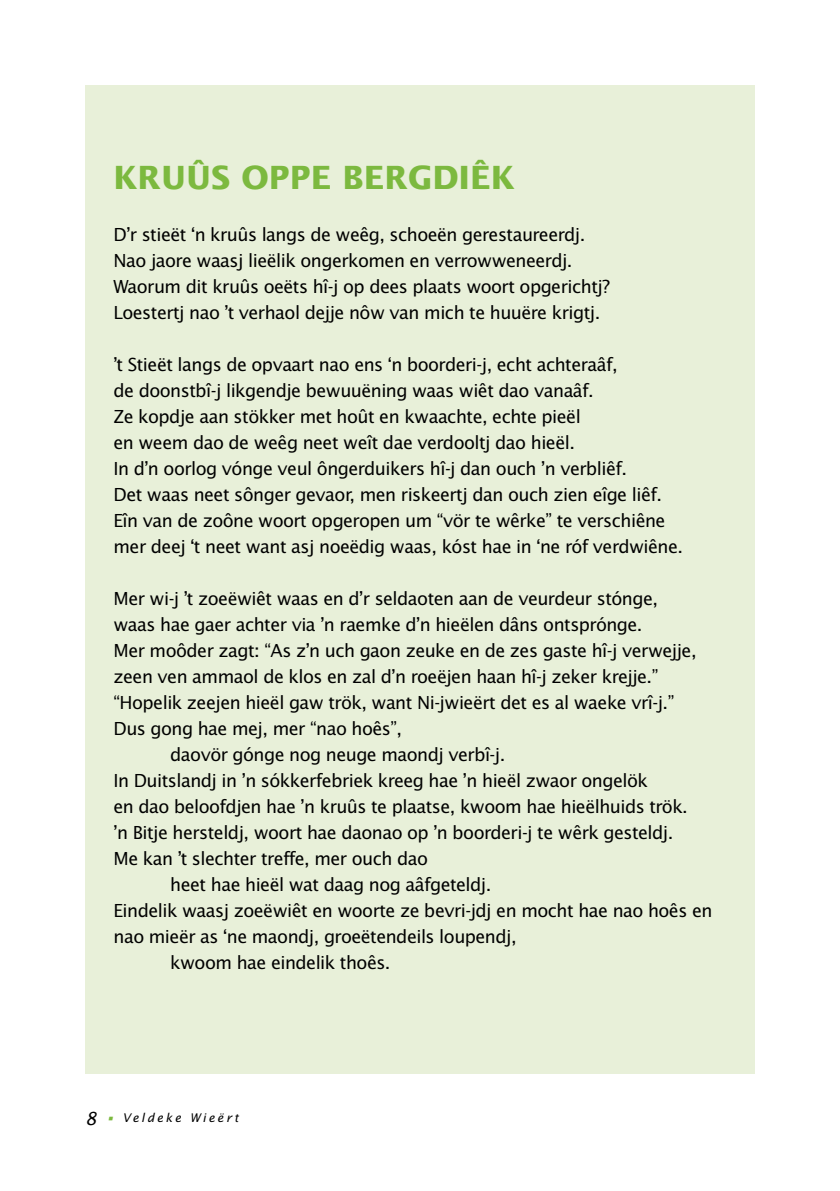
<style>
.page{position:relative;width:840px;height:1191px;background:#fff}
.page>*{position:absolute;margin:0;border:0;box-sizing:border-box;transform-origin:0 0}
.Koppen{font:700 32px "Lucida Sans Std";color:#7cb93f}
.Platte_tekst{font:18px/26px "Lucida Sans Std";letter-spacing:-.03em;color:#000}
.t1{font:italic 12px "Lucida Sans Std";letter-spacing:.2em;color:#000}
.s1{font-size:18px}
.s2{color:#7cb93f}
</style>
<div class="page">
<div style="left:85px;top:85px;width:669px;height:988px;background:#e8f0d9"></div>
<p class="Koppen" style="left:113px;top:159px;width:403px">KRUÛS OPPE BERGDIÊK</p>
<p class="Platte_tekst" style="left:113px;top:222px;width:473px">D’r stieët ‘n kruûs langs de weêg, schoeën gerestaureerdj.</p>
<p class="Platte_tekst" style="left:113px;top:248px;width:460px">Nao jaore waasj lieëlik ongerkomen en verrowweneerdj.</p>
<p class="Platte_tekst" style="left:113px;top:274px;width:497px">Waorum dit kruûs oeëts hî-j op dees plaats woort opgerichtj?</p>
<p class="Platte_tekst" style="left:113px;top:300px;width:488px">Loestertj nao ’t verhaol dejje nôw van mich te huuëre krigtj.</p>
<p class="Platte_tekst" style="left:113px;top:352px;width:505px">’t Stieët langs de opvaart nao ens ‘n boorderi-j, echt achteraâf,</p>
<p class="Platte_tekst" style="left:113px;top:378px;width:481px">de doonstbî-j likgendje bewuuëning waas wiêt dao vanaâf.</p>
<p class="Platte_tekst" style="left:113px;top:404px;width:468px">Ze kopdje aan stökker met hoût en kwaachte, echte pieël</p>
<p class="Platte_tekst" style="left:113px;top:430px;width:462px">en weem dao de weêg neet weît dae verdooltj dao hieël.</p>
<p class="Platte_tekst" style="left:113px;top:456px;width:515px">In d’n oorlog vónge veul ôngerduikers hî-j dan ouch ’n verbliêf.</p>
<p class="Platte_tekst" style="left:113px;top:482px;width:549px">Det waas neet sônger gevaor, men riskeertj dan ouch zien eîge liêf.</p>
<p class="Platte_tekst" style="left:113px;top:508px;width:553px">Eîn van de zoône woort opgeropen um “vör te wêrke” te verschiêne</p>
<p class="Platte_tekst" style="left:113px;top:534px;width:571px">mer deej ‘t neet want asj noeëdig waas, kóst hae in ‘ne róf verdwiêne.</p>
<p class="Platte_tekst" style="left:113px;top:586px;width:545px">Mer wi-j ’t zoeëwiêt waas en d’r seldaoten aan de veurdeur stónge,</p>
<p class="Platte_tekst" style="left:113px;top:612px;width:530px">waas hae gaer achter via ’n raemke d’n hieëlen dâns ontsprónge.</p>
<p class="Platte_tekst" style="left:113px;top:638px;width:584px">Mer moôder zagt: “As z’n uch gaon zeuke en de zes gaste hî-j verwejje,</p>
<p class="Platte_tekst" style="left:113px;top:664px;width:546px">zeen ven ammaol de klos en zal d’n roeëjen haan hî-j zeker krejje.”</p>
<p class="Platte_tekst" style="left:113px;top:690px;width:562px">“Hopelik zeejen hieël gaw trök, want Ni-jwieërt det es al waeke vrî-j.”</p>
<p class="Platte_tekst" style="left:113px;top:716px;width:290px">Dus gong hae mej, mer “nao hoês”,</p>
<p class="Platte_tekst" style="left:170px;top:742px;width:336px">daovör gónge nog neuge maondj verbî-j.</p>
<p class="Platte_tekst" style="left:113px;top:768px;width:535px">In Duitslandj in ’n sókkerfebriek kreeg hae ’n hieël zwaor ongelök</p>
<p class="Platte_tekst" style="left:113px;top:794px;width:575px">en dao beloofdjen hae ’n kruûs te plaatse, kwoom hae hieëlhuids trök.</p>
<p class="Platte_tekst" style="left:113px;top:820px;width:561px">’n Bitje hersteldj, woort hae daonao op ’n boorderi-j te wêrk gesteldj.</p>
<p class="Platte_tekst" style="left:113px;top:846px;width:316px">Me kan ’t slechter treffe, mer ouch dao</p>
<p class="Platte_tekst" style="left:170px;top:872px;width:322px">heet hae hieël wat daag nog aâfgeteldj.</p>
<p class="Platte_tekst" style="left:113px;top:898px;width:600px">Eindelik waasj zoeëwiêt en woorte ze bevri-jdj en mocht hae nao hoês en nao mieër as ‘ne maondj, groeëtendeils loupendj,</p>
<p class="Platte_tekst" style="left:170px;top:950px;width:222px">kwoom hae eindelik thoês.</p>
<p class="t1" style="left:85px;top:1111px;width:155px"><span class="s1">8</span> <span class="s2">•</span> Veldeke Wieërt</p>
</div>
